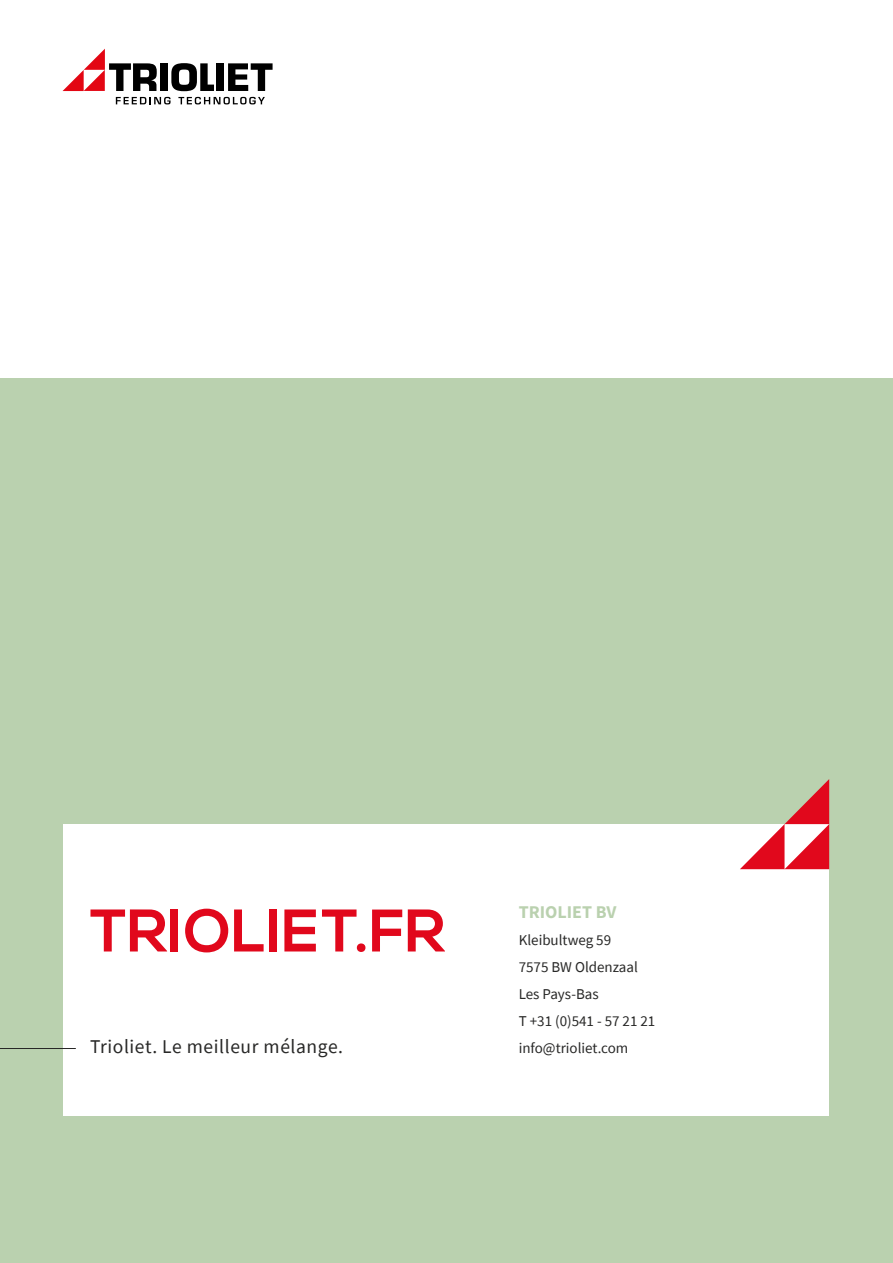
<style>
.page{position:relative;width:893px;height:1263px;background:#fff}
.page>*{position:absolute;margin:0;border:0;box-sizing:border-box;transform-origin:0 0}
.t1{font:700 60px "Nexa";color:#e1081c}
.t2{font:19.5px "Source Sans Pro";letter-spacing:.03em;color:#282827}
.t3{font:700 18px "Source Sans Pro";color:#bad1af}
.t4{font:15px/27px "Source Sans Pro";color:#282827}
</style>
<div class="page">
<div style="left:0;top:378px;width:893px;height:885px;background:#bad1af"></div>
<div style="left:161px;top:63px;width:7px;height:28px;background:#000"></div>
<svg style="left:171px;top:63px;width:43px;height:28px"></svg>
<div style="left:216px;top:63px;width:7px;height:28px;background:#000"></div>
<svg style="left:228px;top:63px;width:45px;height:28px"></svg>
<svg style="left:63px;top:49px;width:94px;height:42px"></svg>
<svg style="left:116px;top:97px;width:55px;height:7px"></svg>
<svg style="left:178px;top:97px;width:87px;height:8px"></svg>
<div style="left:64px;top:824px;width:765px;height:291px;background:#fff"></div>
<hr style="left:0;top:1048px;width:76px;height:1px;background:#282827">
<svg style="left:740px;top:779px;width:89px;height:90px"></svg>
<h1 class="t1" style="left:90px;top:896px;width:357px">TRIOLIET.FR</h1>
<h2 class="t2" style="left:90px;top:1034px;width:255px">Trioliet. Le meilleur mélange.</h2>
<p class="t3" style="left:519px;top:900px;width:99px">TRIOLIET BV</p>
<p class="t4" style="left:519px;top:926px;width:138px">Kleibultweg 59<br>7575 BW Oldenzaal<br>Les Pays-Bas<br>T +31 (0)541 - 57 21 21 info@trioliet.com</p>
</div>
